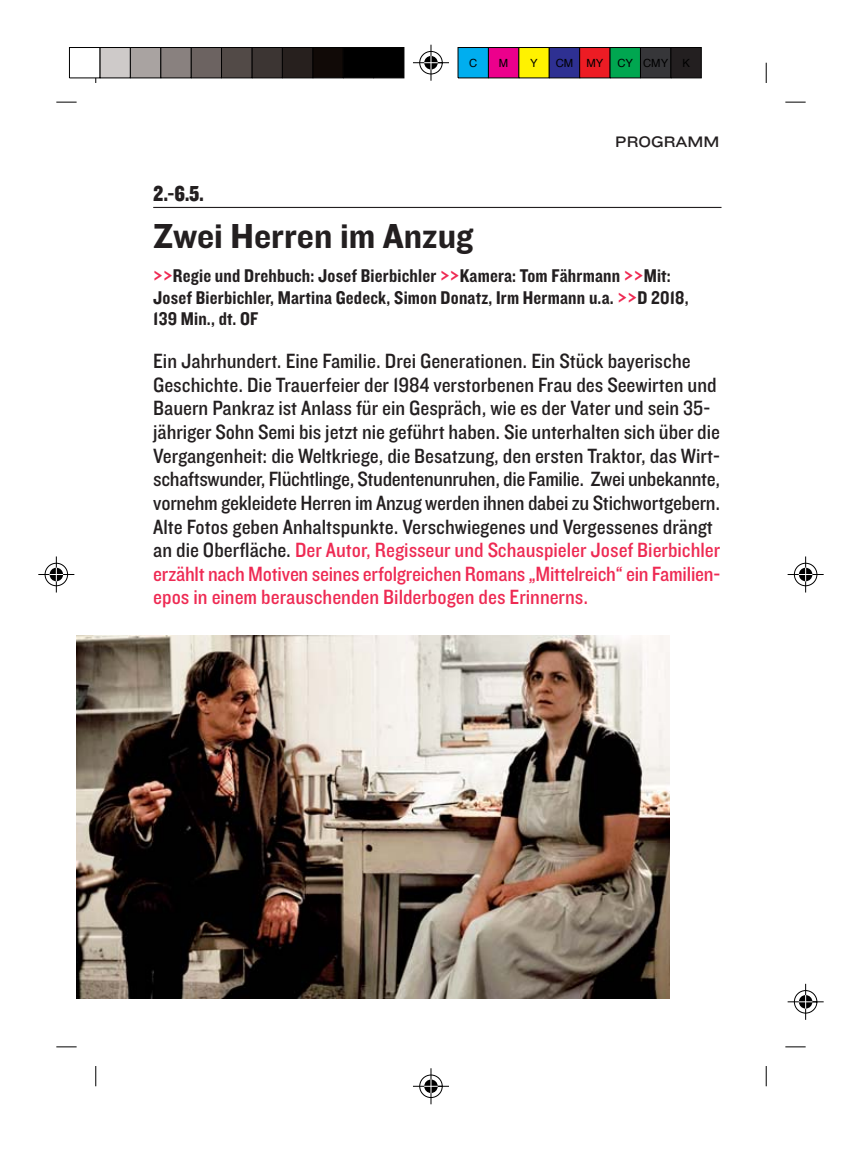
<style>
.page{position:relative;width:862px;height:1149px;background:#fff}
.page>*{position:absolute;margin:0;border:0;box-sizing:border-box;transform-origin:0 0}
.t1{font:36px "Knockout HTF51 Middleweight";color:#231f20}
.t2{font:22.5px "Knockout HTF70 Full Welterwt";color:#231f20}
.t3{font:21.38px/23.6px "Knockout HTF30 Junior Welterwt";color:#231f20}
.t4{font:19.12px/21.4px "Knockout HTF50 Welterweight";letter-spacing:.01em;color:#231f20}
.t5{font:15.75px "Knockout HTF33 Junior Heviwt";color:#231f20}
.t6{font:11.25px "Helvetica";color:#000}
.s1{color:#ee2a53}
</style>
<div class="page">
<svg style="left:56px;top:1046px;width:21px;height:1px"></svg>
<svg style="left:95px;top:1066px;width:1px;height:19px"></svg>
<svg style="left:56px;top:102px;width:21px;height:1px"></svg>
<svg style="left:785px;top:102px;width:20px;height:1px"></svg>
<svg style="left:765px;top:63px;width:1px;height:20px"></svg>
<svg style="left:785px;top:1046px;width:20px;height:1px"></svg>
<svg style="left:765px;top:1066px;width:1px;height:19px"></svg>
<svg style="left:413px;top:45px;width:36px;height:36px"></svg>
<svg style="left:413px;top:1068px;width:36px;height:35px"></svg>
<svg style="left:38px;top:556px;width:36px;height:36px"></svg>
<svg style="left:787px;top:556px;width:36px;height:36px"></svg>
<svg style="left:787px;top:983px;width:36px;height:36px"></svg>
<div style="left:373px;top:47px;width:31px;height:31px;background:#000"></div>
<div style="left:342px;top:47px;width:31px;height:31px;background:#000"></div>
<div style="left:312px;top:47px;width:31px;height:31px;background:#110a07;border:1px solid #000"></div>
<div style="left:282px;top:47px;width:31px;height:31px;background:#27201e;border:1px solid #000"></div>
<div style="left:251px;top:47px;width:31px;height:31px;background:#3c3533;border:1px solid #000"></div>
<div style="left:221px;top:47px;width:31px;height:31px;background:#524a47;border:1px solid #000"></div>
<div style="left:191px;top:47px;width:31px;height:31px;background:#6c6361;border:1px solid #000"></div>
<div style="left:160px;top:47px;width:31px;height:31px;background:#89817f;border:1px solid #000"></div>
<div style="left:130px;top:47px;width:31px;height:31px;background:#a9a3a1;border:1px solid #000"></div>
<div style="left:99px;top:47px;width:31px;height:31px;background:#cecac9;border:1px solid #000"></div>
<div style="left:69px;top:47px;width:31px;height:31px;background:#fff;border:1px solid #000"></div>
<div style="left:457px;top:47px;width:31px;height:31px;background:#00aeef"></div>
<div style="left:488px;top:47px;width:31px;height:31px;background:#ec008c;border:1px solid #000"></div>
<div style="left:518px;top:47px;width:31px;height:31px;background:#fff200;border:1px solid #000"></div>
<div style="left:548px;top:47px;width:31px;height:31px;background:#2e3092;border:1px solid #000"></div>
<div style="left:579px;top:47px;width:31px;height:31px;background:#ed1c24;border:1px solid #000"></div>
<div style="left:609px;top:47px;width:31px;height:31px;background:#00a650;border:1px solid #000"></div>
<div style="left:639px;top:47px;width:31px;height:31px;background:#363639;border:1px solid #000"></div>
<div style="left:670px;top:47px;width:31px;height:31px;background:#231f20;border:1px solid #000"></div>
<img style="left:77px;top:635px;width:592px;height:363px">
<hr style="left:153px;top:207px;width:568px;height:1px;background:#231f20">
<p class="t6" style="left:469px;top:58px;width:10px">C</p>
<p class="t6" style="left:498px;top:58px;width:11px">M</p>
<p class="t6" style="left:530px;top:58px;width:9px">Y</p>
<p class="t6" style="left:555px;top:58px;width:49px">CM MY</p>
<p class="t6" style="left:617px;top:58px;width:52px">CY CMY</p>
<p class="t6" style="left:682px;top:58px;width:9px">K</p>
<p class="t2" style="left:153px;top:185px;width:52px">2.-6.5.</p>
<h1 class="t1" style="left:153px;top:223px;width:321px">Zwei Herren im Anzug</h1>
<p class="t5" style="left:615px;top:136px;width:106px">PROGRAMM</p>
<p class="t4" style="left:153px;top:267px;width:536px"><span class="s1">&gt;&gt;</span>Regie und Drehbuch: Josef Bierbichler <span class="s1">&gt;&gt;</span>Kamera: Tom Fährmann <span class="s1">&gt;&gt;</span>Mit:<br>Josef Bierbichler, Martina Gedeck, Simon Donatz, Irm Hermann u.a. <span class="s1">&gt;&gt;</span>D 2018,<br>139 Min., dt. OF</p>
<p class="t3" style="left:153px;top:351px;width:568px">Ein Jahrhundert. Eine Familie. Drei Generationen. Ein Stück bayerische Geschichte. Die Trauerfeier der 1984 verstorbenen Frau des Seewirten und Bauern Pankraz ist Anlass für ein Gespräch, wie es der Vater und sein 35- jähriger Sohn Semi bis jetzt nie geführt haben. Sie unterhalten sich über die Vergangenheit: die Weltkriege, die Besatzung, den ersten Traktor, das Wirt&shy;schaftswunder, Flüchtlinge, Studentenunruhen, die Familie. Zwei unbekannte, vornehm gekleidete Herren im Anzug werden ihnen dabei zu Stichwortgebern.<br>Alte Fotos geben Anhaltspunkte. Verschwiegenes und Vergessenes drängt an die Oberfläche. <span class="s1">Der Autor, Regisseur und Schauspieler Josef Bierbichler erzählt nach Motiven seines erfolgreichen Romans „Mittelreich“ ein Familien&shy;epos in einem berauschenden Bilderbogen des Erinnerns.</span></p>
</div>
